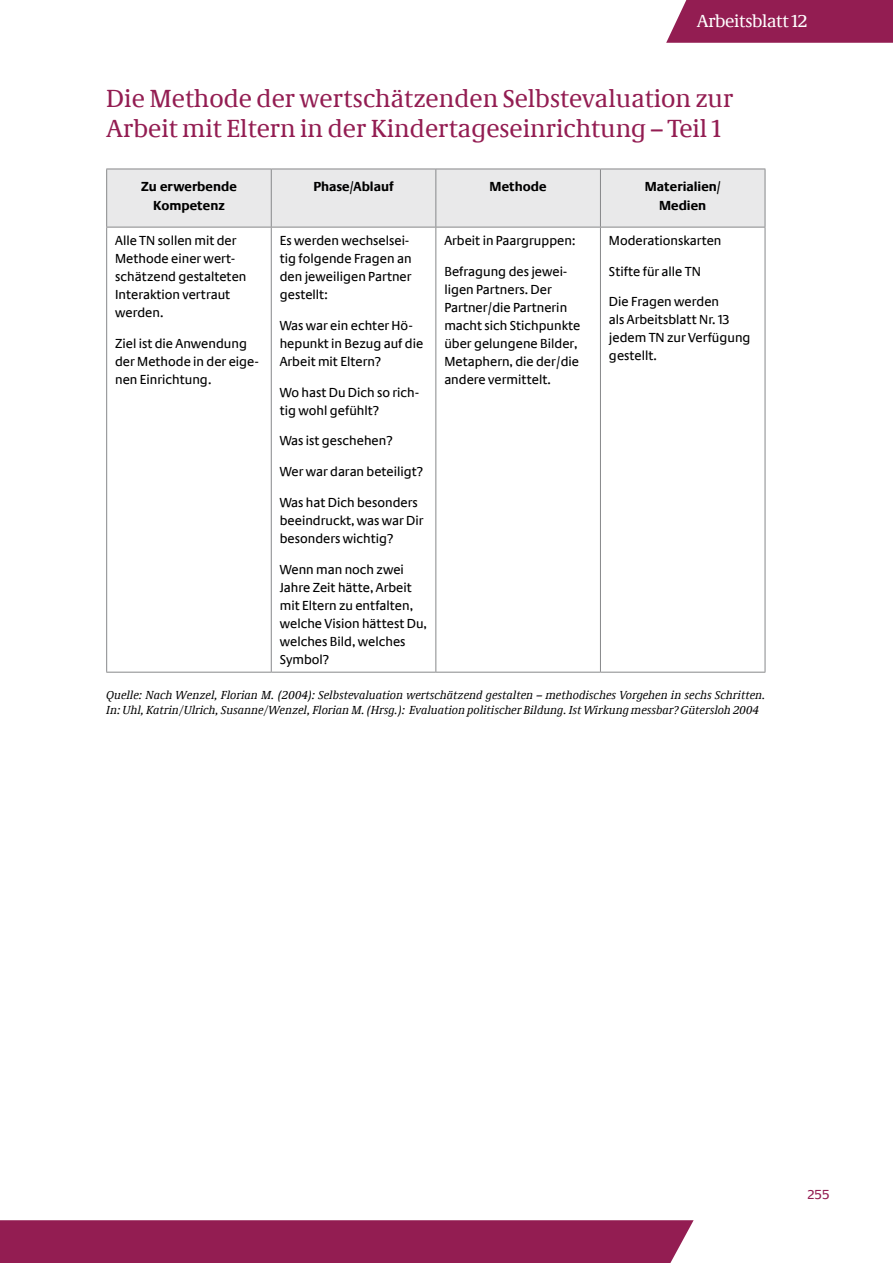
<style>
.page{position:relative;width:893px;height:1263px;background:#fff}
.page>*{position:absolute;margin:0;border:0;box-sizing:border-box;transform-origin:0 0}
.t1{font:25.5px/30px "Neue Demos";color:#931d52}
.t2{font:18px "Neue Demos";letter-spacing:-.02em;color:#fff}
.t3{font:13.5px/18px "Neue Praxis";color:#000}
.t4{font:700 13.5px/19.5px "Neue Praxis";color:#000;text-align:center}
.t5{font:13.5px "Neue Praxis";color:#931d52}
.t6{font:italic 12px/15px "Neue Demos";color:#000}
</style>
<div class="page">
<div style="left:0;top:1220px;width:694px;height:43px;background:#931d52"></div>
<div style="left:107px;top:170px;width:658px;height:57px;background:#e9e9ea"></div>
<hr style="left:106px;top:169px;width:165px;height:1px;background:#87888a">
<hr style="left:106px;top:169px;width:1px;height:58px;background:#87888a">
<hr style="left:271px;top:169px;width:165px;height:1px;background:#87888a">
<hr style="left:271px;top:169px;width:1px;height:58px;background:#87888a">
<hr style="left:436px;top:169px;width:164px;height:1px;background:#87888a">
<hr style="left:435px;top:169px;width:1px;height:58px;background:#87888a">
<hr style="left:600px;top:169px;width:165px;height:1px;background:#87888a">
<hr style="left:600px;top:169px;width:1px;height:58px;background:#87888a">
<hr style="left:765px;top:169px;width:1px;height:58px;background:#87888a">
<hr style="left:106px;top:227px;width:165px;height:1px;background:#87888a">
<hr style="left:106px;top:227px;width:1px;height:445px;background:#87888a">
<hr style="left:271px;top:227px;width:165px;height:1px;background:#87888a">
<hr style="left:271px;top:227px;width:1px;height:445px;background:#87888a">
<hr style="left:436px;top:227px;width:164px;height:1px;background:#87888a">
<hr style="left:435px;top:227px;width:1px;height:445px;background:#87888a">
<hr style="left:600px;top:227px;width:165px;height:1px;background:#87888a">
<hr style="left:600px;top:227px;width:1px;height:445px;background:#87888a">
<hr style="left:765px;top:227px;width:1px;height:445px;background:#87888a">
<hr style="left:106px;top:672px;width:165px;height:1px;background:#87888a">
<hr style="left:271px;top:672px;width:165px;height:1px;background:#87888a">
<hr style="left:436px;top:672px;width:164px;height:1px;background:#87888a">
<hr style="left:600px;top:672px;width:165px;height:1px;background:#87888a">
<svg style="left:666px;top:0;width:227px;height:43px;background:#98285a"></svg>
<h2 class="t2" style="left:697px;top:10px;width:112px">Arbeitsblatt 12</h2>
<h1 class="t1" style="left:106px;top:83px;width:628px">Die Methode der wertschätzenden Selbstevaluation zur<br>Arbeit mit Eltern in der Kindertageseinrichtung – Teil 1</h1>
<p class="t4" style="left:141px;top:176px;width:97px">Zu erwerbende<br>Kompetenz</p>
<p class="t4" style="left:313px;top:176px;width:82px">Phase/Ablauf</p>
<p class="t4" style="left:490px;top:176px;width:59px">Methode</p>
<p class="t4" style="left:645px;top:176px;width:77px">Materialien/<br>Medien</p>
<p class="t3" style="left:115px;top:231px;width:133px">Alle TN sollen mit der<br>Methode einer wert&shy;schätzend gestalteten<br>Interaktion vertraut werden.</p>
<p class="t3" style="left:115px;top:334px;width:145px">Ziel ist die Anwendung der Methode in der eige&shy;nen Einrichtung.</p>
<p class="t3" style="left:609px;top:231px;width:114px">Moderationskarten</p>
<p class="t3" style="left:609px;top:262px;width:93px">Stifte für alle TN</p>
<p class="t3" style="left:609px;top:293px;width:143px">Die Fragen werden<br>als Arbeitsblatt Nr. 13 jedem TN zur Verfügung gestellt.</p>
<p class="t3" style="left:444px;top:231px;width:133px">Arbeit in Paargruppen:</p>
<p class="t3" style="left:444px;top:262px;width:138px">Befragung des jewei&shy;ligen Partners. Der<br>Partner/die Partnerin macht sich Stichpunkte über gelungene Bilder,<br>Metaphern, die der/die andere vermittelt.</p>
<p class="t3" style="left:280px;top:231px;width:133px">Es werden wechselsei&shy;tig folgende Fragen an den jeweiligen Partner gestellt:</p>
<p class="t3" style="left:280px;top:316px;width:145px">Was war ein echter Hö&shy;hepunkt in Bezug auf die<br>Arbeit mit Eltern?</p>
<p class="t3" style="left:280px;top:383px;width:141px">Wo hast Du Dich so rich&shy;tig wohl gefühlt?</p>
<p class="t3" style="left:280px;top:432px;width:115px">Was ist geschehen?</p>
<p class="t3" style="left:280px;top:462px;width:145px">Wer war daran beteiligt?</p>
<p class="t3" style="left:280px;top:493px;width:145px">Was hat Dich besonders beeindruckt, was war Dir besonders wichtig?</p>
<p class="t3" style="left:280px;top:560px;width:149px">Wenn man noch zwei<br>Jahre Zeit hätte, Arbeit mit Eltern zu entfalten, welche Vision hättest Du, welches Bild, welches<br>Symbol?</p>
<p class="t6" style="left:106px;top:687px;width:661px">Quelle: Nach Wenzel, Florian M. (2004): Selbstevaluation wertschätzend gestalten – methodisches Vorgehen in sechs Schritten.<br>In: Uhl, Katrin/Ulrich, Susanne/Wenzel, Florian M. (Hrsg.): Evaluation politischer Bildung. Ist Wirkung messbar? Gütersloh 2004</p>
<p class="t5" style="left:808px;top:1186px;width:23px">255</p>
</div>
